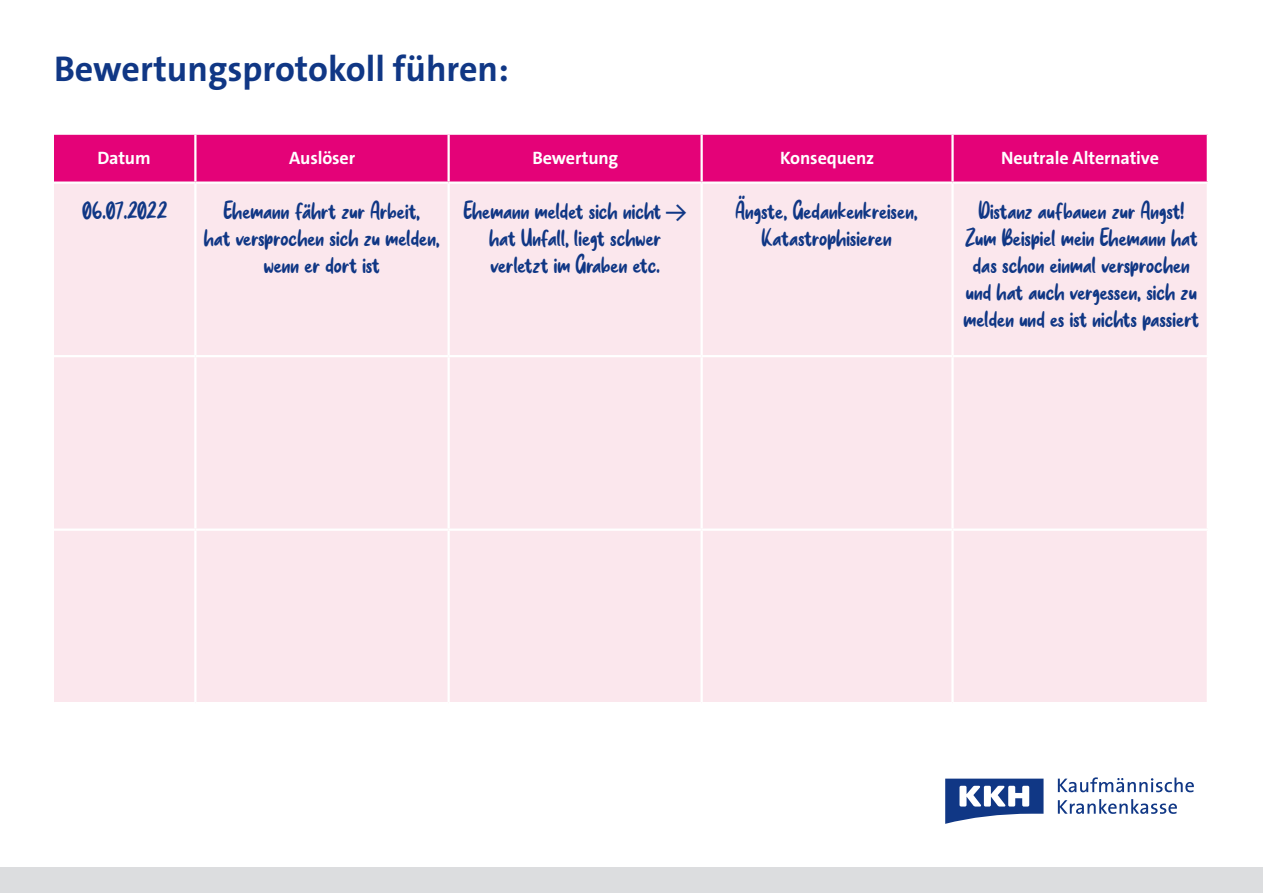
<style>
.page{position:relative;width:1263px;height:893px;background:#fff}
.page>*{position:absolute;margin:0;border:0;box-sizing:border-box;transform-origin:0 0}
.t1{font:700 36px "The Sans C4 s";color:#103785}
.t2{font:27px/27px "sweetpurple";letter-spacing:-.03em;color:#103785;text-align:center}
.t3{font:700 18px "The Sans C4 s";letter-spacing:-.01em;color:#fff}
.s1{font-family:"The Sans C4 s";font-weight:600;font-size:21px}
</style>
<div class="page">
<div style="left:54px;top:135px;width:1153px;height:46px;background:#e40278"></div>
<div style="left:54px;top:184px;width:1153px;height:518px;background:#fbe7ed"></div>
<hr style="left:194px;top:135px;width:3px;height:46px;background:#fff">
<hr style="left:447px;top:135px;width:3px;height:46px;background:#fff">
<hr style="left:700px;top:135px;width:3px;height:46px;background:#fff">
<hr style="left:951px;top:135px;width:3px;height:46px;background:#fff">
<hr style="left:194px;top:184px;width:3px;height:171px;background:#fff">
<hr style="left:447px;top:184px;width:3px;height:171px;background:#fff">
<hr style="left:700px;top:184px;width:3px;height:171px;background:#fff">
<hr style="left:951px;top:184px;width:3px;height:171px;background:#fff">
<hr style="left:54px;top:355px;width:141px;height:2px;background:#fff">
<hr style="left:195px;top:355px;width:254px;height:2px;background:#fff">
<hr style="left:194px;top:357px;width:3px;height:171px;background:#fff">
<hr style="left:449px;top:355px;width:253px;height:2px;background:#fff">
<hr style="left:447px;top:357px;width:3px;height:171px;background:#fff">
<hr style="left:702px;top:355px;width:250px;height:2px;background:#fff">
<hr style="left:700px;top:357px;width:3px;height:171px;background:#fff">
<hr style="left:952px;top:355px;width:257px;height:2px;background:#fff">
<hr style="left:951px;top:357px;width:3px;height:171px;background:#fff">
<hr style="left:54px;top:528px;width:141px;height:3px;background:#fff">
<hr style="left:195px;top:528px;width:254px;height:3px;background:#fff">
<hr style="left:194px;top:531px;width:3px;height:171px;background:#fff">
<hr style="left:449px;top:528px;width:253px;height:3px;background:#fff">
<hr style="left:447px;top:531px;width:3px;height:171px;background:#fff">
<hr style="left:702px;top:528px;width:250px;height:3px;background:#fff">
<hr style="left:700px;top:531px;width:3px;height:171px;background:#fff">
<hr style="left:952px;top:528px;width:257px;height:3px;background:#fff">
<hr style="left:951px;top:531px;width:3px;height:171px;background:#fff">
<div style="left:0;top:867px;width:1263px;height:26px;background:#dcdddf"></div>
<svg style="left:1058px;top:777px;width:136px;height:15px"></svg>
<svg style="left:1058px;top:799px;width:119px;height:15px"></svg>
<svg style="left:945px;top:779px;width:98px;height:45px"></svg>
<h1 class="t1" style="left:54px;top:45px;width:456px">Bewertungsprotokoll führen:</h1>
<p class="t3" style="left:97px;top:147px;width:55px">Datum</p>
<p class="t3" style="left:289px;top:147px;width:67px">Auslöser</p>
<p class="t3" style="left:532px;top:147px;width:87px">Bewertung</p>
<p class="t3" style="left:780px;top:147px;width:96px">Konsequenz</p>
<p class="t3" style="left:1001px;top:147px;width:159px">Neutrale Alternative</p>
<p class="t2" style="left:963px;top:196px;width:238px">Distanz aufbauen zur Angst!<br>Zum Beispiel mein Ehemann hat das schon einmal versprochen und hat auch vergessen, sich zu melden und es ist nichts passiert</p>
<p class="t2" style="left:735px;top:196px;width:184px">Ängste, Gedankenkreisen,<br>Katastrophisieren</p>
<p class="t2" style="left:203px;top:196px;width:238px">Ehemann fährt zur Arbeit,<br>hat versprochen sich zu melden, wenn er dort ist</p>
<p class="t2" style="left:463px;top:196px;width:226px">Ehemann meldet sich nicht <span class="s1">→ </span>hat Unfall, liegt schwer verletzt im Graben etc.</p>
<p class="t2" style="left:82px;top:196px;width:87px">06.07.2022</p>
</div>
